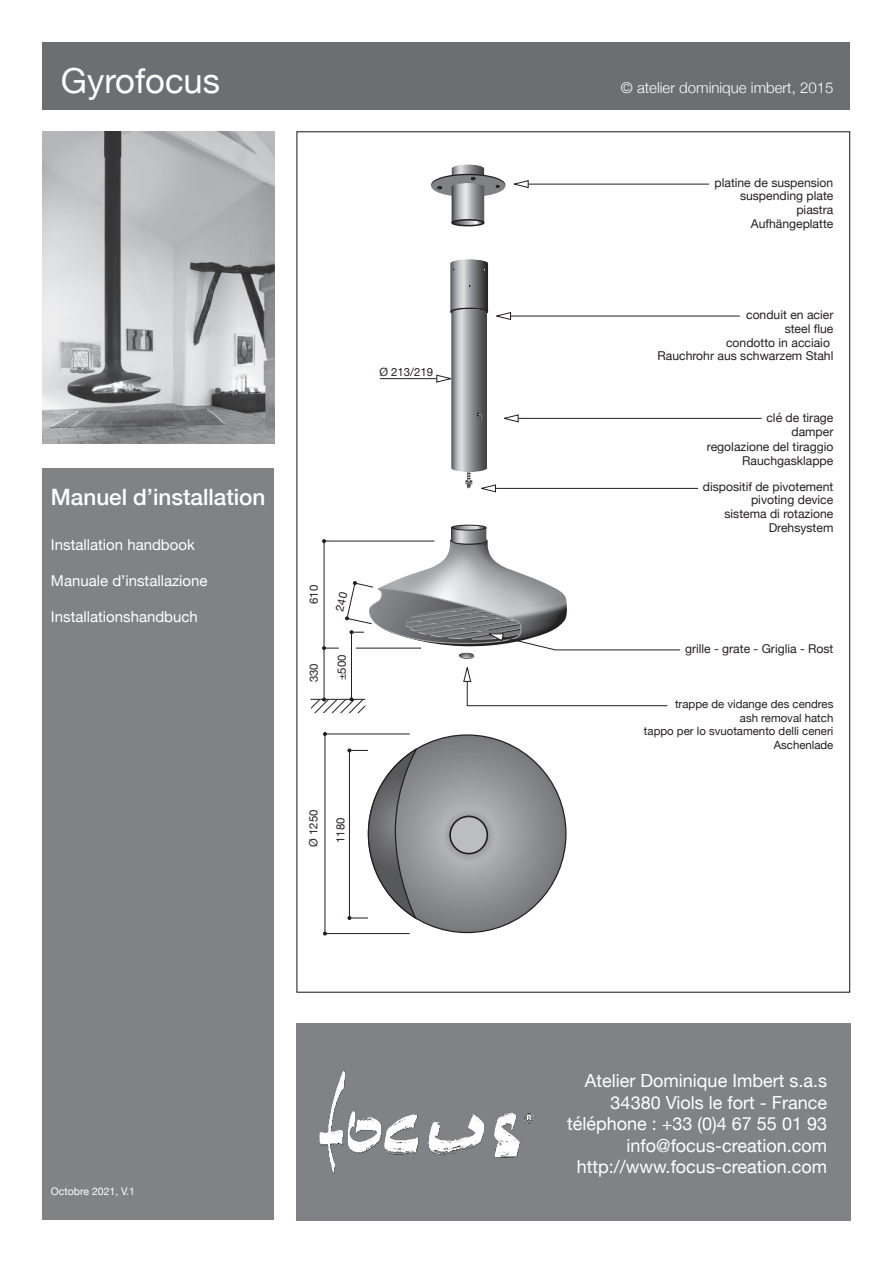
<style>
.page{position:relative;width:893px;height:1263px;background:#fff}
.page>*{position:absolute;margin:0;border:0;box-sizing:border-box;transform-origin:0 0}
.t1{font:34.5px "Helvetica Neue";color:#fff}
.t2{font:500 22.5px "Helvetica Neue";color:#fff}
.t3{font:18px/21.6px "Helvetica Neue";color:#fff;text-align:right}
.t4{font:15px "Helvetica Neue";color:#fff}
.t5{font:300 15px "Helvetica Neue";color:#fff}
.t6{font:12.15px/13.6px "Helvetica Neue";color:#231f20;text-align:right}
.t7{font:11.4px/13.6px "Helvetica Neue";color:#231f20;text-align:right}
.t8{font:10.5px "Helvetica Neue";color:#fff}
</style>
<div class="page">
<div style="left:43px;top:43px;width:807px;height:67px;background:#6d6e71"></div>
<hr style="left:380px;top:378px;width:71px;height:1px;background:#231f20">
<svg style="left:368px;top:735px;width:198px;height:197px;background:#8e9093"></svg>
<div style="left:450px;top:816px;width:37px;height:38px;background:#bcbdc0;border-radius:50%"></div>
<div style="left:449px;top:815px;width:39px;height:39px;border:2px solid #231f20;border-radius:50%"></div>
<hr style="left:325px;top:933px;width:85px;height:1px;background:#231f20">
<svg style="left:323px;top:732px;width:4px;height:4px"></svg>
<hr style="left:325px;top:734px;width:1px;height:199px;background:#231f20">
<hr style="left:325px;top:734px;width:85px;height:1px;background:#231f20">
<svg style="left:348px;top:749px;width:70px;height:171px"></svg>
<img style="left:394px;top:541px;width:146px;height:40px">
<svg style="left:446px;top:525px;width:41px;height:31px"></svg>
<svg style="left:431px;top:164px;width:74px;height:62px"></svg>
<div style="left:451px;top:219px;width:34px;height:7px;border:2px solid #231f20;border-radius:50%"></div>
<hr style="left:351px;top:632px;width:1px;height:67px;background:#231f20">
<hr style="left:324px;top:541px;width:1px;height:158px;background:#231f20">
<hr style="left:324px;top:541px;width:110px;height:1px;background:#231f20">
<svg style="left:322px;top:539px;width:4px;height:4px"></svg>
<svg style="left:311px;top:700px;width:54px;height:13px"></svg>
<hr style="left:311px;top:699px;width:54px;height:1px;background:#231f20">
<hr style="left:497px;top:316px;width:243px;height:1px;background:#231f20">
<hr style="left:504px;top:418px;width:258px;height:1px;background:#231f20">
<hr style="left:482px;top:488px;width:216px;height:1px;background:#231f20">
<svg style="left:436px;top:259px;width:83px;height:234px"></svg>
<svg style="left:463px;top:667px;width:205px;height:40px"></svg>
<hr style="left:514px;top:184px;width:195px;height:1px;background:#231f20">
<svg style="left:514px;top:180px;width:15px;height:9px"></svg>
<div style="left:43px;top:468px;width:231px;height:752px;background:#808285"></div>
<img style="left:43px;top:131px;width:231px;height:312px">
<div style="left:296px;top:1023px;width:554px;height:197px;background:#808285"></div>
<img style="left:320px;top:1071px;width:214px;height:103px">
<svg style="left:322px;top:581px;width:359px;height:78px"></svg>
<h1 class="t1" style="left:61px;top:66px;width:161px">Gyrofocus</h1>
<h2 class="t2" style="left:51px;top:489px;width:216px">Manuel d’installation</h2>
<p class="t4" style="left:51px;top:539px;width:145px">Installation handbook</p>
<p class="t4" style="left:51px;top:575px;width:158px">Manuale d’installazione</p>
<p class="t4" style="left:51px;top:611px;width:148px">Installationshandbuch</p>
<p class="t7" style="left:379px;top:366px;width:55px">Ø 213/219</p>
<p class="t7" style="left:308px;top:604px;width:21px;rotate:-90deg">610</p>
<p class="t7" style="left:308px;top:682px;width:21px;rotate:-90deg">330</p>
<p class="t7" style="left:336px;top:680px;width:27px;rotate:-90deg">±500</p>
<p class="t7" style="left:308px;top:847px;width:39px;rotate:-90deg">Ø 1250</p>
<p class="t7" style="left:334px;top:843px;width:27px;rotate:-90deg">1180</p>
<p class="t8" style="left:51px;top:1187px;width:86px">Octobre 2021, V.1</p>
<p class="t5" style="left:621px;top:82px;width:214px">© atelier dominique imbert, 2015</p>
<p class="t6" style="left:714px;top:176px;width:120px">platine de suspension suspending plate piastra<br>Aufhängeplatte</p>
<p class="t6" style="left:657px;top:309px;width:177px">conduit en acier<br>steel flue<br>condotto in acciaio<br>Rauchrohr aus schwarzem Stahl</p>
<p class="t6" style="left:707px;top:411px;width:128px;line-height:14.5px">clé de tirage<br>damper<br>regolazione del tiraggio<br>Rauchgasklappe</p>
<p class="t6" style="left:703px;top:480px;width:132px">dispositif de pivotement pivoting device<br>sistema di rotazione<br>Drehsystem</p>
<p class="t6" style="left:685px;top:642px;width:150px">grille - grate - Griglia - Rost</p>
<p class="t7" style="left:644px;top:698px;width:191px">trappe de vidange des cendres<br>ash removal hatch<br>tappo per lo svuotamento delli ceneri<br>Aschenlade</p>
<h3 class="t3" style="left:567px;top:1071px;width:261px">Atelier Dominique Imbert s.a.s<br>34380 Viols le fort - France téléphone : +33 (0)4 67 55 01 93 info@focus-creation.com http://www.focus-creation.com</h3>
</div>
